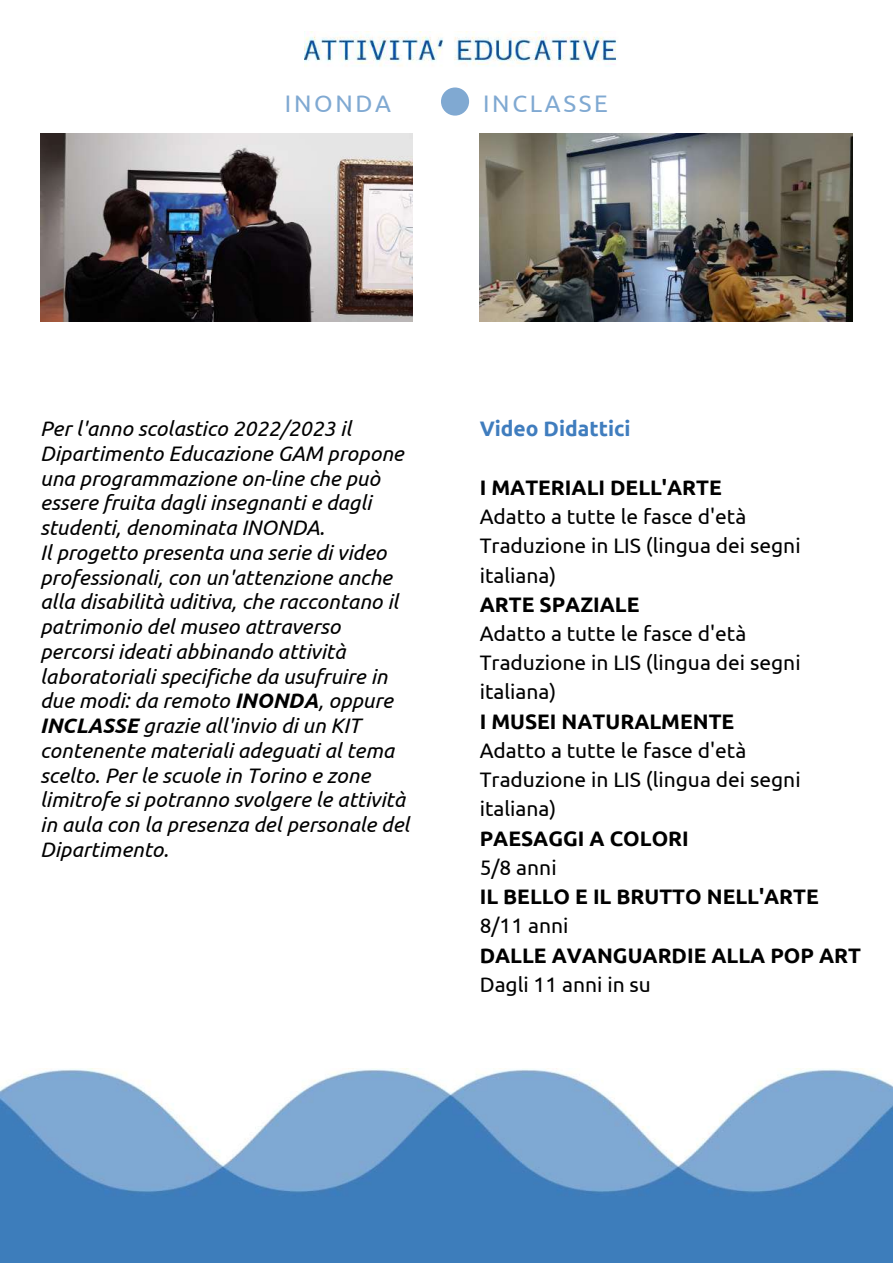
<style>
.page{position:relative;width:893px;height:1264px;background:#fff}
.page>*{position:absolute;margin:0;border:0;box-sizing:border-box;transform-origin:0 0}
.t1{font:23.85px "Ubuntu";letter-spacing:.11em;color:#80a9d2}
.t2{font:italic 21px/24.8px "Ubuntu";color:#000}
.t3{font:21px/29.2px "Ubuntu";color:#000}
.t4{font:700 21px "Ubuntu";color:#000}
.t5{font:700 21px "Ubuntu";color:#407dbe}
.s1{font-weight:700}
</style>
<div class="page">
<img style="left:0;top:1068px;width:892px;height:194px">
<div style="left:441px;top:87px;width:28px;height:29px;background:#80a9d2;border-radius:50%"></div>
<img style="left:304px;top:32px;width:313px;height:34px">
<img style="left:40px;top:133px;width:372px;height:188px">
<img style="left:479px;top:133px;width:372px;height:188px">
<p class="t1" style="left:285px;top:89px;width:107px">INONDA</p>
<p class="t1" style="left:483px;top:89px;width:126px">INCLASSE</p>
<p class="t2" style="left:40px;top:416px;width:371px">Per l'anno scolastico 2022/2023 il Dipartimento Educazione GAM propone una programmazione on-line che può essere fruita dagli insegnanti e dagli studenti, denominata INONDA.<br>Il progetto presenta una serie di video professionali, con un'attenzione anche alla disabilità uditiva, che raccontano il patrimonio del museo attraverso percorsi ideati abbinando attività laboratoriali specifiche da usufruire in due modi: da remoto <span class="s1">INONDA</span>, oppure <span class="s1">INCLASSE</span> grazie all'invio di un KIT contenente materiali adeguati al tema scelto. Per le scuole in Torino e zone limitrofe si potranno svolgere le attività in aula con la presenza del personale del Dipartimento.</p>
<p class="t5" style="left:479px;top:417px;width:152px">Video Didattici</p>
<p class="t4" style="left:479px;top:475px;width:244px">I MATERIALI DELL'ARTE</p>
<p class="t3" style="left:479px;top:501px;width:322px">Adatto a tutte le fasce d'età<br>Traduzione in LIS (lingua dei segni italiana)</p>
<p class="t4" style="left:479px;top:592px;width:161px">ARTE SPAZIALE</p>
<p class="t3" style="left:479px;top:618px;width:322px">Adatto a tutte le fasce d'età<br>Traduzione in LIS (lingua dei segni italiana)</p>
<p class="t4" style="left:479px;top:709px;width:256px">I MUSEI NATURALMENTE</p>
<p class="t3" style="left:479px;top:735px;width:322px">Adatto a tutte le fasce d'età<br>Traduzione in LIS (lingua dei segni italiana)</p>
<p class="t4" style="left:479px;top:826px;width:211px">PAESAGGI A COLORI</p>
<p class="t3" style="left:479px;top:852px;width:78px">5/8 anni</p>
<p class="t4" style="left:479px;top:884px;width:340px">IL BELLO E IL BRUTTO NELL'ARTE</p>
<p class="t3" style="left:479px;top:911px;width:90px">8/11 anni</p>
<p class="t4" style="left:479px;top:943px;width:383px">DALLE AVANGUARDIE ALLA POP ART</p>
<p class="t3" style="left:479px;top:969px;width:173px">Dagli 11 anni in su</p>
</div>
